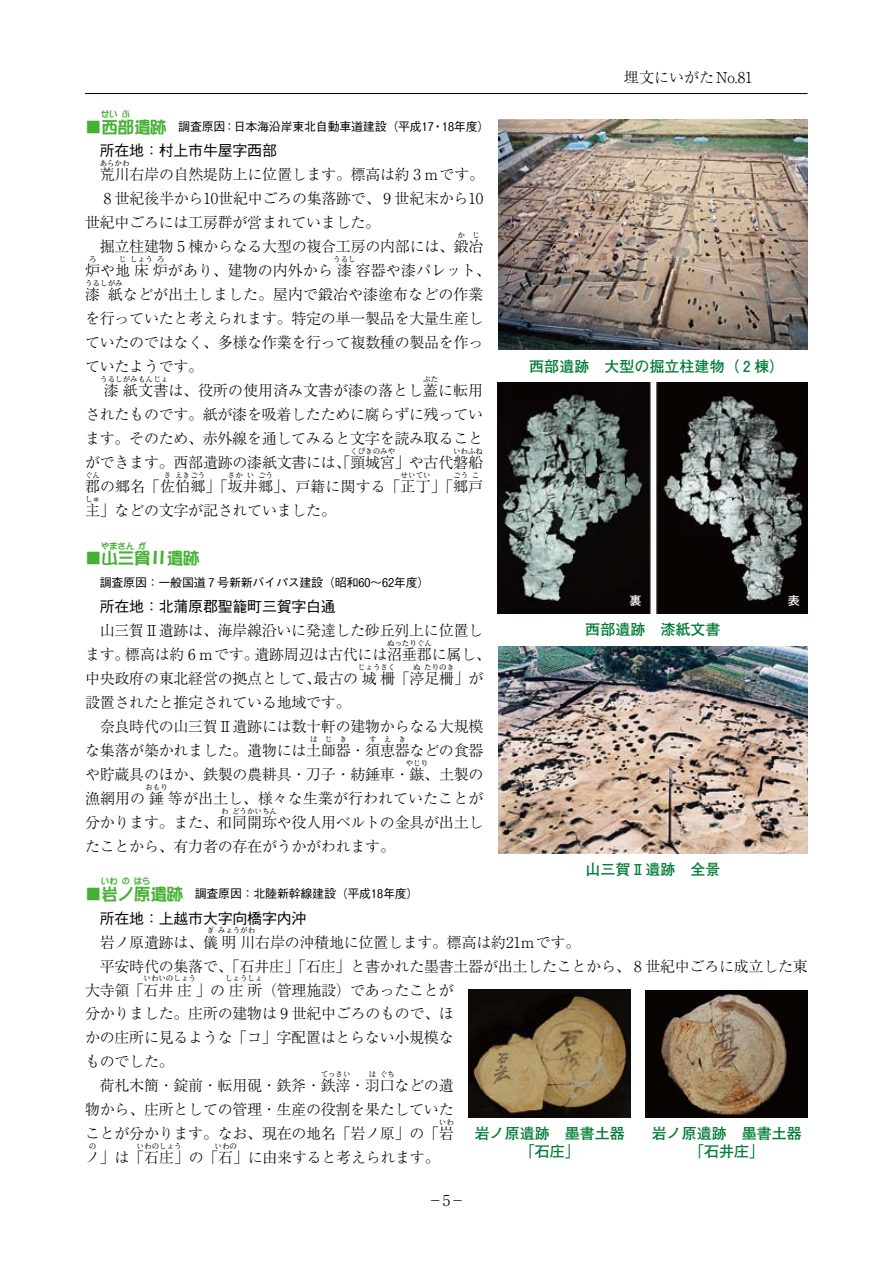
<style>
.page{position:relative;width:893px;height:1263px;background:#fff}
.page>*{position:absolute;margin:0;border:0;box-sizing:border-box;transform-origin:0 0}
.t1{font:16.5px "DFPOP1 W9 MP RKSJ H";letter-spacing:-.01em;color:#46b035}
.t2{font:300 15px/24px "Ryumin Pro";letter-spacing:-.015em;color:#000}
.t3{font:700 15px/18px "Futo Go B101 Pro";color:#007c36;text-align:center}
.t4{font:500 15px "Gothic BBB Pro";letter-spacing:-.015em;color:#000}
.t5{font:300 15px "Ryumin Pro";letter-spacing:.005em;color:#000}
.t6{font:500 12px "Gothic BBB Pro";letter-spacing:-.02em;color:#000}
.t7{font:700 12px "Futo Go B101 Pro";color:#fff}
.t8{font:8.25px "DFPOP1 W9 MP RKSJ H";color:#46b035}
.t9{font:300 7.5px "Ryumin Pro";color:#000}
.s1{font-family:"DFPOP1 W9 MP RKSJ H";font-weight:400;font-size:16.5px;color:#46b035}
</style>
<div class="page">
<hr style="left:85px;top:93px;width:723px;height:1px;background:#000">
<img style="left:498px;top:119px;width:310px;height:231px">
<img style="left:498px;top:383px;width:310px;height:231px">
<img style="left:498px;top:647px;width:310px;height:206px">
<img style="left:468px;top:990px;width:163px;height:127px">
<img style="left:646px;top:990px;width:162px;height:127px">
<p class="t8" style="left:101px;top:110px;width:18px">せい</p>
<p class="t8" style="left:122px;top:110px;width:10px">ぶ</p>
<p class="t6" style="left:134px;top:117px;width:357px"><span class="s1">遺跡</span>　調査原因：日本海沿岸東北自動車道建設（平成１7・1 8年度）</p>
<p class="t4" style="left:85px;top:139px;width:193px">　所在地：村上市牛屋字西部</p>
<p class="t2" style="left:100px;top:161px;width:386px">荒川右岸の自然堤防上に位置します。標高は約 3 mです。</p>
<p class="t1" style="left:85px;top:118px;width:51px">■西部</p>
<p class="t9" style="left:100px;top:157px;width:31px">あらかわ</p>
<p class="t2" style="left:85px;top:185px;width:400px">　 8 世紀後半から10世紀中ごろの集落跡で、 9 世紀末から10世紀中ごろには工房群が営まれていました。<br>　掘立柱建物 5 棟からなる大型の複合工房の内部には、鍛冶</p>
<p class="t9" style="left:457px;top:229px;width:9px">か</p>
<p class="t9" style="left:472px;top:229px;width:9px">じ</p>
<p class="t2" style="left:85px;top:257px;width:407px">炉や地床炉があり、建物の内外から漆容器や漆パレット、</p>
<p class="t9" style="left:89px;top:253px;width:9px">ろ</p>
<p class="t9" style="left:119px;top:253px;width:9px">じ</p>
<p class="t9" style="left:130px;top:253px;width:24px">しょう</p>
<p class="t9" style="left:157px;top:253px;width:9px">ろ</p>
<p class="t9" style="left:333px;top:253px;width:24px">うるし</p>
<p class="t2" style="left:85px;top:281px;width:16px">漆</p>
<p class="t9" style="left:85px;top:277px;width:39px">うるしがみ</p>
<p class="t2" style="left:85px;top:281px;width:400px;text-align:justify;text-indent:23px">紙などが出土しました。屋内で鍛冶や漆塗布などの作業を行っていたと考えられます。特定の単一製品を大量生産していたのではなく、多様な作業を行って複数種の製品を作っていたようです。</p>
<p class="t2" style="left:104px;top:377px;width:381px">漆紙文書は、役所の使用済み文書が漆の落とし蓋に転用</p>
<p class="t9" style="left:100px;top:373px;width:70px">うるしがみもんじょ</p>
<p class="t9" style="left:423px;top:373px;width:16px">ぶた</p>
<p class="t2" style="left:85px;top:401px;width:400px;text-align:justify">されたものです。紙が漆を吸着したために腐らずに残っています。そのため、赤外線を通してみると文字を読み取ることができます。西部遺跡の漆紙文書には、「頸城宮」や古代磐船</p>
<p class="t9" style="left:350px;top:445px;width:46px">くびきのみや</p>
<p class="t9" style="left:453px;top:445px;width:31px">いわふね</p>
<p class="t5" style="left:85px;top:474px;width:400px">郡の郷名「佐伯郷」「坂井郷」、戸籍に関する「正丁」「郷戸</p>
<p class="t9" style="left:85px;top:469px;width:17px">ぐん</p>
<p class="t9" style="left:164px;top:469px;width:9px">さ</p>
<p class="t9" style="left:175px;top:469px;width:32px">えきごう</p>
<p class="t9" style="left:228px;top:469px;width:16px">さか</p>
<p class="t9" style="left:247px;top:469px;width:9px">い</p>
<p class="t9" style="left:258px;top:469px;width:16px">ごう</p>
<p class="t9" style="left:401px;top:469px;width:32px">せいてい</p>
<p class="t9" style="left:453px;top:469px;width:16px">ごう</p>
<p class="t9" style="left:472px;top:469px;width:9px">こ</p>
<p class="t2" style="left:85px;top:497px;width:252px">主」などの文字が記されていました。</p>
<p class="t9" style="left:85px;top:493px;width:17px">しゅ</p>
<p class="t2" style="left:624px;top:64px;width:130px">埋文にいがたNo.81</p>
<p class="t3" style="left:529px;top:355px;width:256px">西部遺跡　大型の掘立柱建物（ 2 棟）</p>
<p class="t8" style="left:101px;top:542px;width:34px">やまさん</p>
<p class="t8" style="left:138px;top:542px;width:10px">が</p>
<p class="t6" style="left:100px;top:573px;width:331px">調査原因：一般国道７号新新バイパス建設（昭和60～62年度）</p>
<p class="t4" style="left:85px;top:594px;width:252px">　所在地：北蒲原郡聖籠町三賀字白通</p>
<p class="t2" style="left:85px;top:617px;width:407px">　山三賀Ⅱ遺跡は、海岸線沿いに発達した砂丘列上に位置します。標高は約 6 mです。遺跡周辺は古代には沼垂郡に属し、</p>
<p class="t1" style="left:85px;top:550px;width:116px">■山三賀Ⅱ遺跡</p>
<p class="t7" style="left:629px;top:591px;width:13px">裏</p>
<p class="t7" style="left:788px;top:591px;width:13px">表</p>
<p class="t3" style="left:585px;top:619px;width:136px">西部遺跡　漆紙文書</p>
<p class="t9" style="left:387px;top:637px;width:46px">ぬったりぐん</p>
<p class="t2" style="left:85px;top:665px;width:400px">中央政府の東北経営の拠点として、最古の城柵「渟足柵」が</p>
<p class="t9" style="left:358px;top:661px;width:39px">じょうさく</p>
<p class="t9" style="left:413px;top:661px;width:9px">ぬ</p>
<p class="t9" style="left:424px;top:661px;width:31px">たりのき</p>
<p class="t2" style="left:85px;top:689px;width:400px">設置されたと推定されている地域です。<br>　奈良時代の山三賀Ⅱ遺跡には数十軒の建物からなる大規模な集落が築かれました。遺物には土師器・須恵器などの食器</p>
<p class="t9" style="left:310px;top:733px;width:9px">は</p>
<p class="t9" style="left:325px;top:733px;width:9px">じ</p>
<p class="t9" style="left:339px;top:733px;width:9px">き</p>
<p class="t9" style="left:369px;top:733px;width:9px">す</p>
<p class="t9" style="left:384px;top:733px;width:9px">え</p>
<p class="t9" style="left:398px;top:733px;width:9px">き</p>
<p class="t2" style="left:85px;top:761px;width:400px">や貯蔵具のほか、鉄製の農耕具・刀子・紡錘車・鏃、土製の</p>
<p class="t9" style="left:406px;top:757px;width:24px">やじり</p>
<p class="t2" style="left:85px;top:785px;width:400px">漁網用の錘等が出土し、様々な生業が行われていたことが</p>
<p class="t9" style="left:145px;top:781px;width:24px">おもり</p>
<p class="t2" style="left:85px;top:809px;width:400px">分かります。また、和同開珎や役人用ベルトの金具が出土し</p>
<p class="t9" style="left:221px;top:805px;width:9px">わ</p>
<p class="t9" style="left:232px;top:805px;width:46px">どうかいちん</p>
<p class="t2" style="left:85px;top:833px;width:311px">たことから、有力者の存在がうかがわれます。</p>
<p class="t1" style="left:85px;top:886px;width:67px">■岩ノ原</p>
<p class="t3" style="left:586px;top:858px;width:136px">山三賀Ⅱ遺跡　全景</p>
<p class="t8" style="left:101px;top:877px;width:18px">いわ</p>
<p class="t8" style="left:122px;top:877px;width:10px">の</p>
<p class="t8" style="left:134px;top:877px;width:18px">はら</p>
<p class="t6" style="left:151px;top:884px;width:269px"><span class="s1">遺跡</span>　調査原因：北陸新幹線建設（平成1 8年度）</p>
<p class="t4" style="left:85px;top:906px;width:223px">　所在地：上越市大字向橋字内沖</p>
<p class="t2" style="left:85px;top:929px;width:497px">　岩ノ原遺跡は、儀明川右岸の沖積地に位置します。標高は約21mです。</p>
<p class="t9" style="left:207px;top:925px;width:9px">ぎ</p>
<p class="t9" style="left:218px;top:925px;width:39px">みょうがわ</p>
<p class="t2" style="left:85px;top:953px;width:724px">　平安時代の集落で、「石井庄」「石庄」と書かれた墨書土器が出土したことから、 8 世紀中ごろに成立した東大寺領「石井庄」の庄所（管理施設）であったことが</p>
<p class="t9" style="left:144px;top:973px;width:54px">いわいのしょう</p>
<p class="t9" style="left:225px;top:973px;width:39px">しょうしょ</p>
<p class="t2" style="left:85px;top:1001px;width:370px">分かりました。庄所の建物は 9 世紀中ごろのもので、ほかの庄所に見るような「コ」字配置はとらない小規模なものでした。<br>　荷札木簡・錠前・転用硯・鉄斧・鉄滓・羽口などの遺</p>
<p class="t9" style="left:321px;top:1068px;width:31px">てっさい</p>
<p class="t9" style="left:369px;top:1068px;width:9px">は</p>
<p class="t9" style="left:380px;top:1068px;width:17px">ぐち</p>
<p class="t2" style="left:85px;top:1096px;width:370px">物から、庄所としての管理・生産の役割を果たしていたことが分かります。なお、現在の地名「岩ノ原」の「岩</p>
<p class="t9" style="left:439px;top:1116px;width:16px">いわ</p>
<p class="t3" style="left:475px;top:1122px;width:151px">岩ノ原遺跡　墨書土器「石庄」</p>
<p class="t3" style="left:652px;top:1122px;width:151px">岩ノ原遺跡　墨書土器「石井庄」</p>
<p class="t9" style="left:89px;top:1140px;width:9px">の</p>
<p class="t9" style="left:137px;top:1140px;width:46px">いわのしょう</p>
<p class="t9" style="left:215px;top:1140px;width:24px">いわの</p>
<p class="t2" style="left:85px;top:1144px;width:356px">ノ」は「石庄」の「石」に由来すると考えられます。</p>
<p class="t2" style="left:428px;top:1187px;width:39px">−5−</p>
</div>
